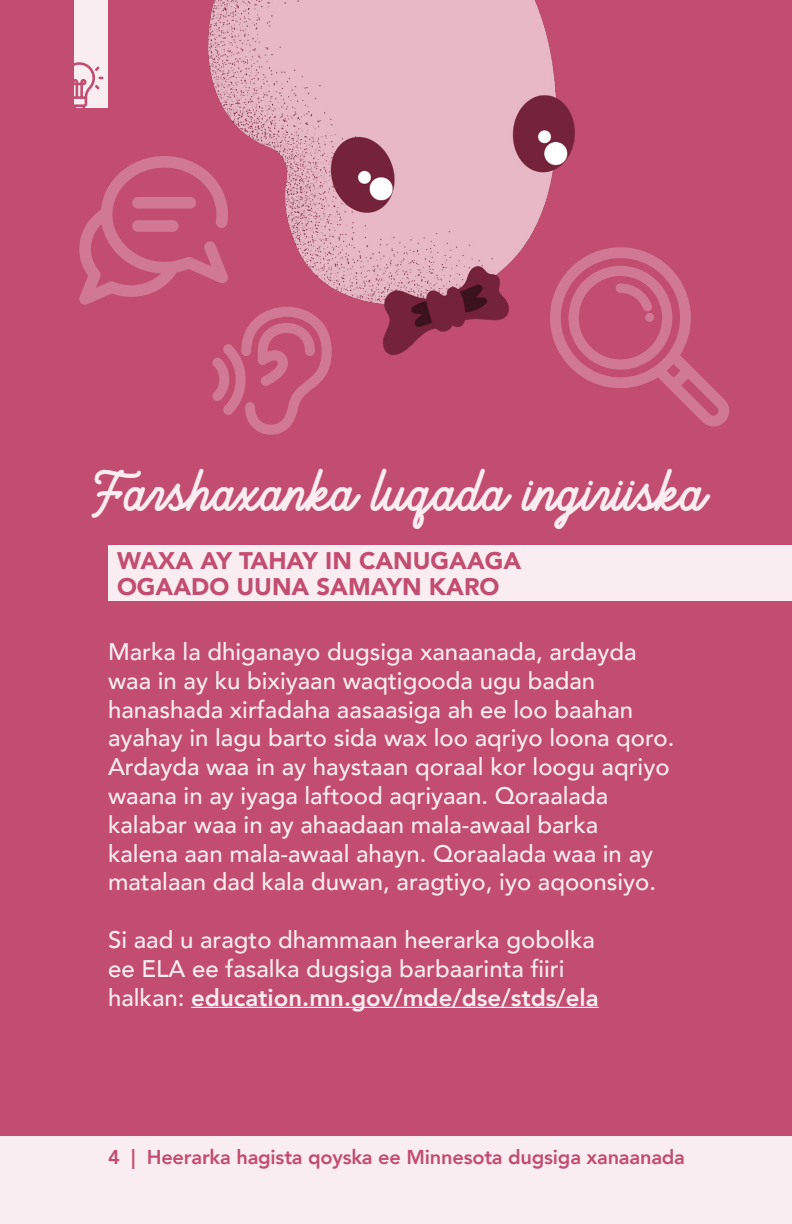
<style>
.page{position:relative;width:792px;height:1224px;background:#c24d70}
.page>*{position:absolute;margin:0;border:0;box-sizing:border-box;transform-origin:0 0}
.Title_Paper{font:48px "Brandon Smith";color:#f9edf1}
.Sub_Body_Copy_Paper{font:500 24px/28.8px "Avenir";color:#f9edf1}
.Subtitle_2_Dark{font:900 24px/26px "Avenir";color:#c24d70}
.t1{font:800 20px "Avenir";letter-spacing:-.01em;color:#c24d70}
.s1{font-weight:800}
</style>
<div class="page">
<div style="left:0;top:1136px;width:792px;height:88px;background:#f9edf1"></div>
<div style="left:74px;top:0;width:34px;height:108px;background:#f9edf1"></div>
<svg style="left:74px;top:62px;width:30px;height:46px"></svg>
<img style="left:208px;top:0;width:367px;height:355px">
<svg style="left:79px;top:156px;width:254px;height:279px"></svg>
<svg style="left:548px;top:245px;width:181px;height:182px"></svg>
<div style="left:108px;top:545px;width:684px;height:56px;background:#f9edf1"></div>
<hr style="left:191px;top:1007px;width:408px;height:1px;background:#f9edf1">
<p class="Title_Paper" style="left:92px;top:456px;width:616px">Farshaxanka luqada ingiriiska</p>
<p class="Subtitle_2_Dark" style="left:117px;top:547px;width:406px">WAXA AY TAHAY IN CANUGAAGA<br>OGAADO UUNA SAMAYN KARO</p>
<p class="Sub_Body_Copy_Paper" style="left:108px;top:636px;width:568px">Marka la dhiganayo dugsiga xanaanada, ardayda waa in ay ku bixiyaan waqtigooda ugu badan hanashada xirfadaha aasaasiga ah ee loo baahan ayahay in lagu barto sida wax loo aqriyo loona qoro.<br>Ardayda waa in ay haystaan qoraal kor loogu aqriyo waana in ay iyaga laftood aqriyaan. Qoraalada kalabar waa in ay ahaadaan mala-awaal barka<br>kalena aan mala-awaal ahayn. Qoraalada waa in ay matalaan dad kala duwan, aragtiyo, iyo aqoonsiyo.</p>
<p class="Sub_Body_Copy_Paper" style="left:108px;top:924px;width:492px">Si aad u aragto dhammaan heerarka gobolka ee ELA ee fasalka dugsiga barbaarinta fiiri halkan: <span class="s1">education.mn.gov/mde/dse/stds/ela</span></p>
<p class="t1" style="left:108px;top:1141px;width:579px">4 | Heerarka hagista qoyska ee Minnesota dugsiga xanaanada</p>
</div>
